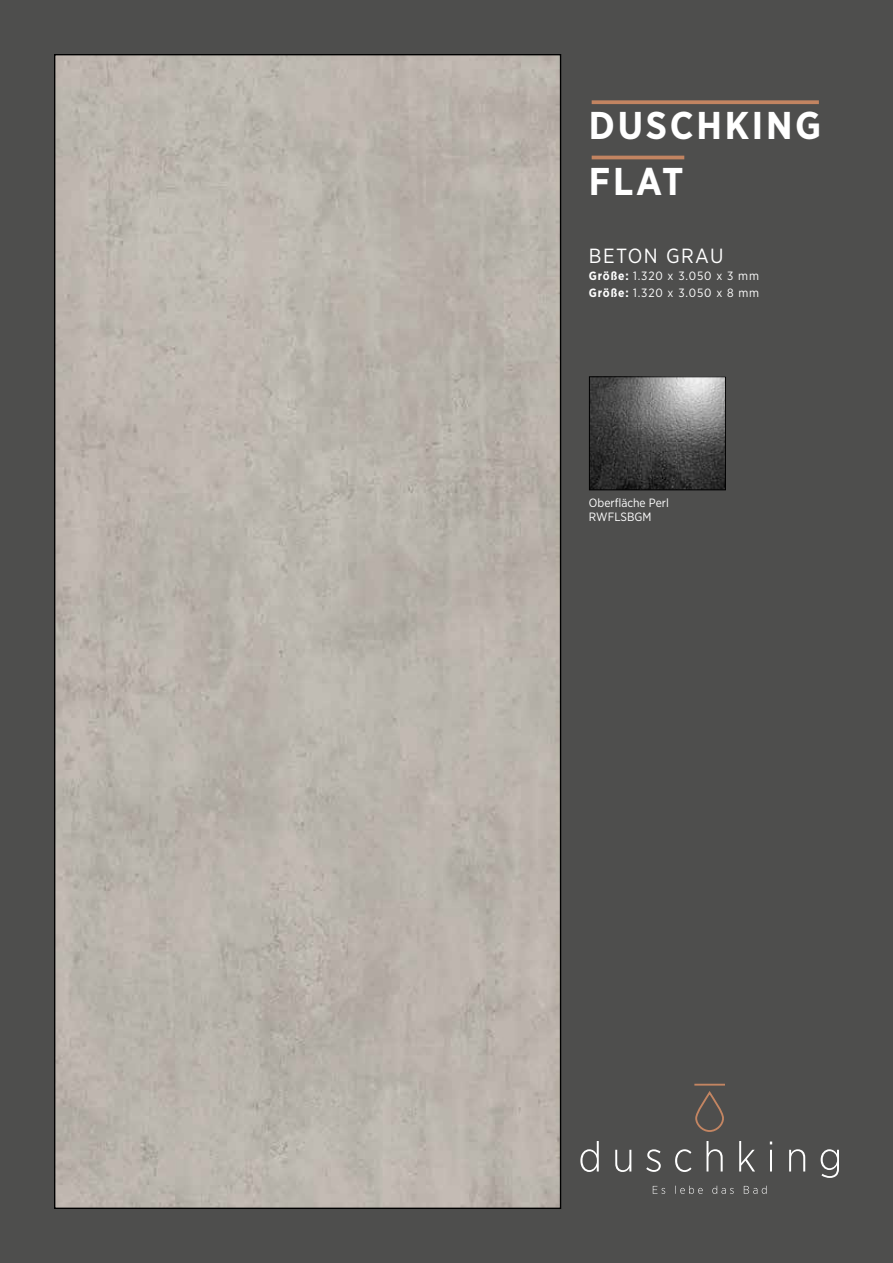
<style>
.page{position:relative;width:893px;height:1263px;background:#4e4e4d}
.page>*{position:absolute;margin:0;border:0;box-sizing:border-box;transform-origin:0 0}
.t1{font:700 38.7px/55.7px "Gotham Narrow";letter-spacing:.07em;color:#fff}
.t2{font:20.55px "Gotham Narrow";letter-spacing:.07em;color:#fff}
.t3{font:12px/16.8px "Gotham Narrow";letter-spacing:.07em;color:#fff}
.t4{font:12px/14.4px "Gotham Narrow";color:#fff}
.s1{font-weight:700}
</style>
<div class="page">
<hr style="left:592px;top:156px;width:92px;height:3px;background:#c28461">
<svg style="left:592px;top:100px;width:227px;height:4px"></svg>
<svg style="left:580px;top:1141px;width:259px;height:37px"></svg>
<svg style="left:653px;top:1186px;width:114px;height:8px"></svg>
<div style="left:695px;top:1092px;width:29px;height:40px;border:2px solid #c38562;border-radius:13px"></div>
<hr style="left:694px;top:1084px;width:31px;height:1px;background:#c38562">
<img style="left:591px;top:378px;width:133px;height:110px">
<div style="left:589px;top:376px;width:137px;height:114px;border:1px solid #000"></div>
<img style="left:56px;top:56px;width:503px;height:1151px">
<h1 class="t1" style="left:589px;top:97px;width:234px">DUSCHKING<br>FLAT</h1>
<h2 class="t2" style="left:589px;top:243px;width:136px">BETON GRAU</h2>
<p class="t3" style="left:589px;top:267px;width:172px"><span class="s1">Größe:</span> 1.320 x 3.050 x 3 mm<br><span class="s1">Größe:</span> 1.320 x 3.050 x 8 mm</p>
<p class="t4" style="left:589px;top:495px;width:81px">Oberfläche Perl<br>RWFLSBGM</p>
</div>
